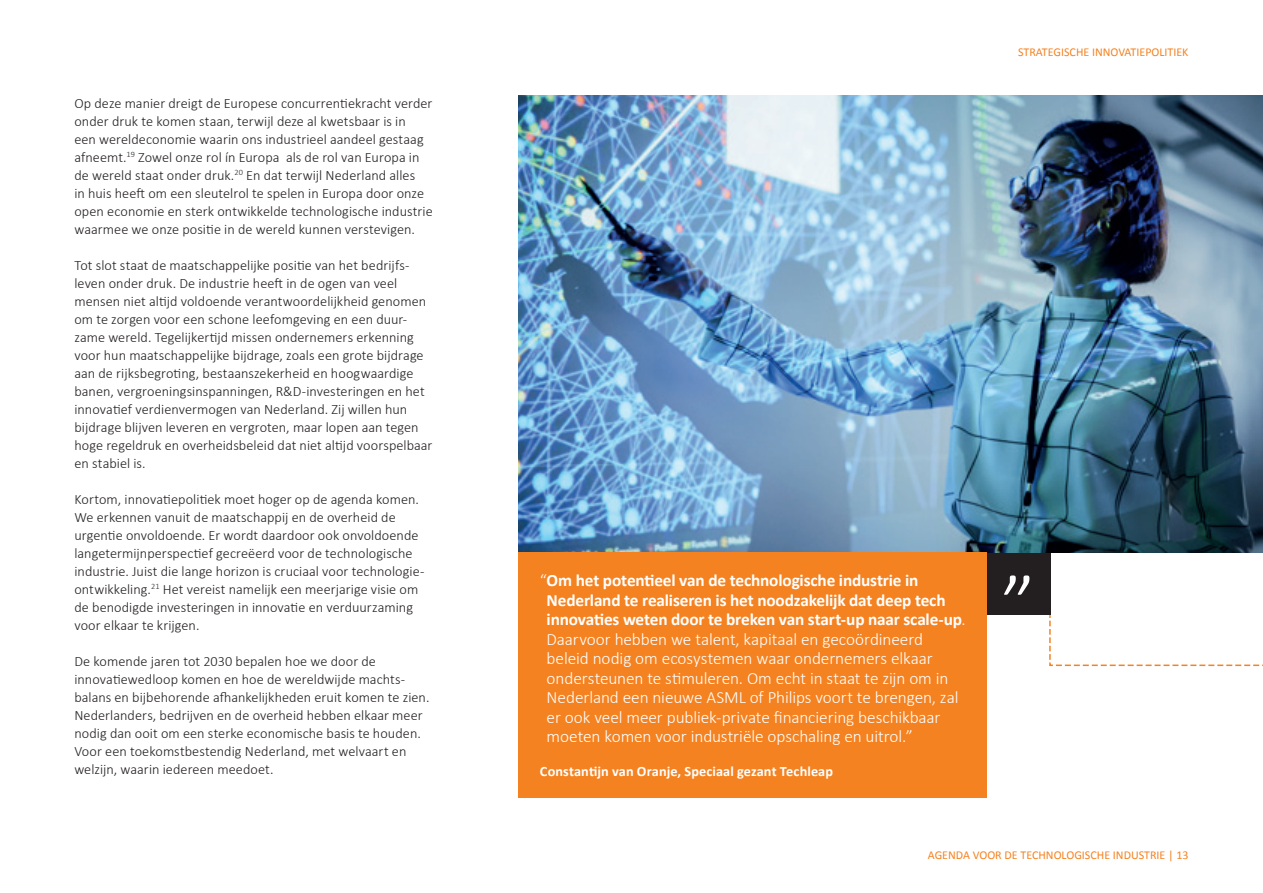
<style>
.page{position:relative;width:1263px;height:893px;background:#fff}
.page>*{position:absolute;margin:0;border:0;box-sizing:border-box;transform-origin:0 0}
.t1{font:300 82.5px "Calibri";color:#fff}
.t2{font:300 17.25px/19.5px "Calibri";letter-spacing:-.005em;color:#fff}
.t3{font:300 14.25px/18px "Calibri";color:#231f20}
.t4{font:700 14.25px "Calibri";letter-spacing:.005em;color:#fff}
.t5{font:12px "Calibri";color:#f58220}
.s1{font-weight:700}
</style>
<div class="page">
<svg style="left:1049px;top:615px;width:214px;height:52px"></svg>
<div style="left:987px;top:551px;width:64px;height:64px;background:#231f20"></div>
<img style="left:519px;top:96px;width:744px;height:456px">
<div style="left:519px;top:552px;width:468px;height:246px;background:#f58220"></div>
<p class="t3" style="left:74px;top:94px;width:360px">Op deze manier dreigt de Europese concurrentiekracht verder onder druk te komen staan, terwijl deze al kwetsbaar is in<br>een wereldeconomie waarin ons industrieel aandeel gestaag afneemt.<sup>19</sup> Zowel onze rol ín Europa als de rol van Europa in de wereld staat onder druk.<sup>20</sup> En dat terwijl Nederland alles<br>in huis heeft om een sleutelrol te spelen in Europa door onze open economie en sterk ontwikkelde technologische industrie waarmee we onze positie in de wereld kunnen verstevigen.</p>
<p class="t3" style="left:74px;top:256px;width:360px">Tot slot staat de maatschappelijke positie van het bedrijfs&shy;leven onder druk. De industrie heeft in de ogen van veel mensen niet altijd voldoende verantwoordelijkheid genomen om te zorgen voor een schone leefomgeving en een duur&shy;zame wereld. Tegelijkertijd missen ondernemers erkenning voor hun maatschappelijke bijdrage, zoals een grote bijdrage aan de rijksbegroting, bestaanszekerheid en hoogwaardige banen, vergroeningsinspanningen, R&amp;D-investeringen en het innovatief verdienvermogen van Nederland. Zij willen hun bijdrage blijven leveren en vergroten, maar lopen aan tegen hoge regeldruk en overheidsbeleid dat niet altijd voorspelbaar en stabiel is.</p>
<p class="t3" style="left:74px;top:490px;width:352px">Kortom, innovatiepolitiek moet hoger op de agenda komen.<br>We erkennen vanuit de maatschappij en de overheid de urgentie onvoldoende. Er wordt daardoor ook onvoldoende langetermijnperspectief gecreëerd voor de technologische industrie. Juist die lange horizon is cruciaal voor technologie&shy;ontwikkeling.<sup>21</sup> Het vereist namelijk een meerjarige visie om de benodigde investeringen in innovatie en verduurzaming voor elkaar te krijgen.</p>
<p class="t3" style="left:74px;top:652px;width:357px">De komende jaren tot 2030 bepalen hoe we door de innovatiewedloop komen en hoe de wereldwijde machts&shy;balans en bijbehorende afhankelijkheden eruit komen te zien.<br>Nederlanders, bedrijven en de overheid hebben elkaar meer nodig dan ooit om een sterke economische basis te houden.<br>Voor een toekomstbestendig Nederland, met welvaart en welzijn, waarin iedereen meedoet.</p>
<p class="t5" style="left:1018px;top:44px;width:172px">STRATEGISCHE INNOVATIEPOLITIEK</p>
<p class="t2" style="left:547px;top:571px;width:420px;text-indent:-7px">“<span class="s1">Om het potentieel van de technologische industrie in Nederland te realiseren is het noodzakelijk dat deep tech innovaties weten door te breken van start-up naar scale-up</span>.<br>Daarvoor hebben we talent, kapitaal en gecoördineerd beleid nodig om ecosystemen waar ondernemers elkaar ondersteunen te stimuleren. Om echt in staat te zijn om in Nederland een nieuwe ASML of Philips voort te brengen, zal er ook veel meer publiek-private financiering beschikbaar moeten komen voor industriële opschaling en uitrol.”</p>
<p class="t4" style="left:540px;top:763px;width:295px">Constantijn van Oranje, Speciaal gezant Techleap</p>
<h1 class="t1" style="left:1002px;top:553px;width:35px">”</h1>
<p class="t5" style="left:928px;top:848px;width:262px">AGENDA VOOR DE TECHNOLOGISCHE INDUSTRIE | 13</p>
</div>
